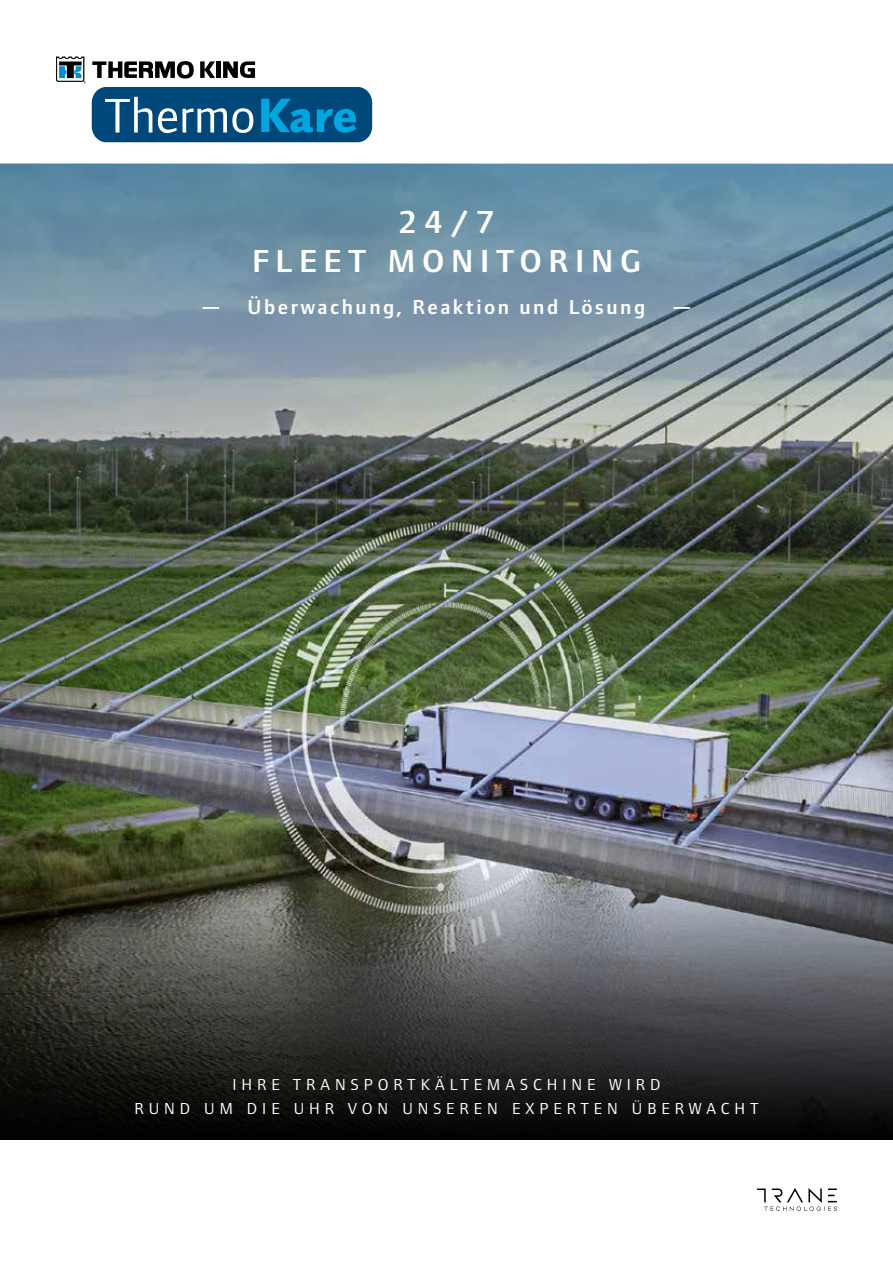
<style>
.page{position:relative;width:893px;height:1263px;background:#fff}
.page>*{position:absolute;margin:0;border:0;box-sizing:border-box;transform-origin:0 0}
.t1{font:600 33px/39px "Foundry Form Sans";letter-spacing:.2em;color:#fff;text-align:center}
.t2{font:600 21px "Foundry Form Sans";letter-spacing:.12em;color:#fff}
.t3{font:16.5px/24px "Foundry Form Sans";letter-spacing:.3em;color:#fff;text-align:center}
</style>
<div class="page">
<img style="left:0;top:440px;width:893px;height:427px">
<svg style="left:0;top:164px;width:893px;height:276px;background:#7f99a7"></svg>
<svg style="left:0;top:867px;width:893px;height:273px;background:#3f403f"></svg>
<svg style="left:757px;top:1188px;width:82px;height:23px"></svg>
<div style="left:91px;top:86px;width:282px;height:57px;background:#004879;border-radius:16px"></div>
<div style="left:90px;top:86px;width:283px;height:58px;border:1px solid #fff;border-radius:16px"></div>
<svg style="left:261px;top:99px;width:95px;height:34px"></svg>
<svg style="left:105px;top:97px;width:47px;height:35px"></svg>
<svg style="left:158px;top:108px;width:95px;height:25px"></svg>
<svg style="left:92px;top:61px;width:102px;height:17px"></svg>
<svg style="left:200px;top:61px;width:15px;height:17px"></svg>
<hr style="left:217px;top:61px;width:4px;height:17px;background:#000">
<svg style="left:223px;top:61px;width:32px;height:17px"></svg>
<svg style="left:56px;top:57px;width:30px;height:26px"></svg>
<h1 class="t1" style="left:252px;top:203px;width:390px">24/7<br>FLEET MONITORING</h1>
<p class="t2" style="left:201px;top:294px;width:493px">— Überwachung, Reaktion und Lösung —</p>
<p class="t3" style="left:134px;top:1073px;width:626px">IHRE TRANSPORTKÄLTEMASCHINE WIRD<br>RUND UM DIE UHR VON UNSEREN EXPERTEN ÜBERWACHT</p>
</div>
